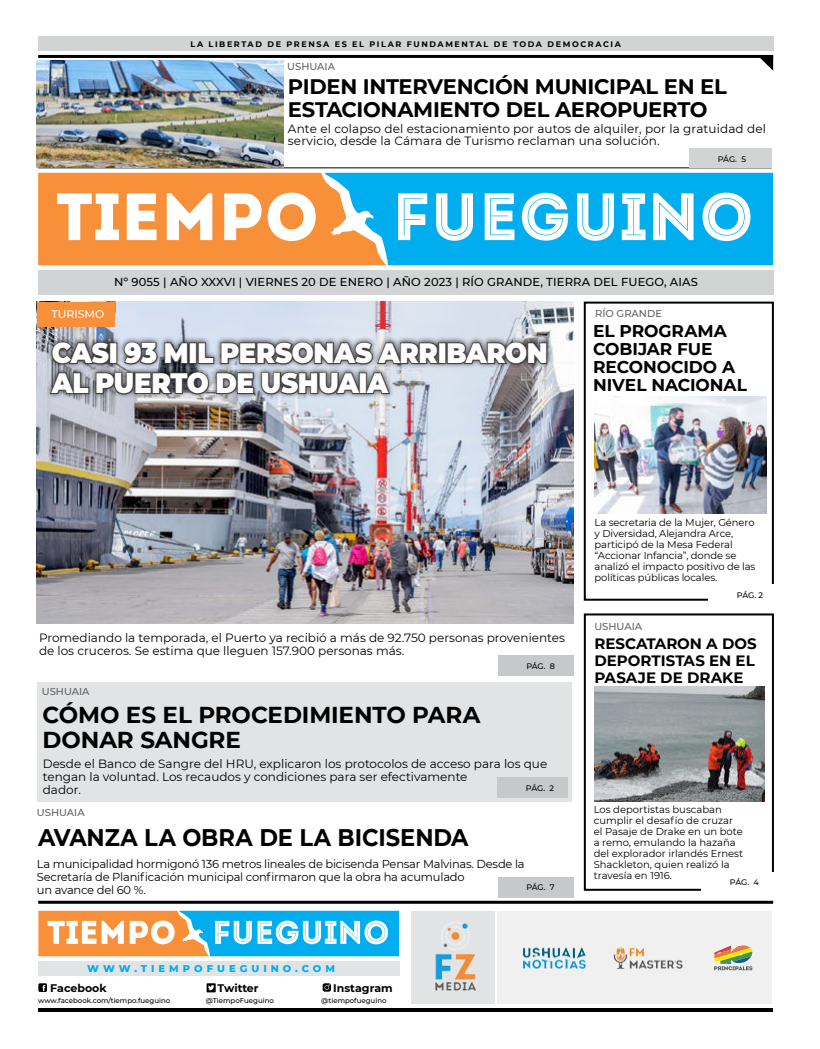
<style>
.page{position:relative;width:820px;height:1049px;background:#fff}
.page>*{position:absolute;margin:0;border:0;box-sizing:border-box;transform-origin:0 0}
.t1{font:900 28px/30px "Montserrat";letter-spacing:-.015em;color:#fff;scale:.93 1}
.t2{font:700 24px "Montserrat";letter-spacing:-.005em;color:#000;scale:.94 1}
.t3{font:700 23px/25px "Montserrat";letter-spacing:-.005em;color:#000}
.t4{font:700 21px/23px "Montserrat";letter-spacing:-.015em;color:#000}
.t5{font:700 17px/18px "Montserrat";letter-spacing:-.005em;color:#000}
.t6{font:700 15px/17px "Montserrat";color:#000}
.t7{font:12px/13px "Montserrat";color:#000}
.t8{font:11.5px/13px "Montserrat";letter-spacing:-.02em;color:#000}
.t9{font:500 11.5px "Montserrat";letter-spacing:.01em;color:#000}
.t10{font:700 11px "Montserrat";color:#000}
.t11{font:500 11px "Montserrat";color:#fff}
.t12{font:10px/11px "Montserrat";letter-spacing:-.01em;color:#000}
.t13{font:500 10px "Montserrat";color:#616161}
.t14{font:800 10px "Montserrat";letter-spacing:.4em;color:#00aeef}
.t15{font:700 8px "Montserrat";letter-spacing:.2em;color:#000}
.t16{font:500 8px "Montserrat";letter-spacing:-.025em;color:#000}
.t17{font:500 7px "Montserrat";color:#000}
</style>
<div class="page">
<img style="left:36px;top:302px;width:537px;height:321px">
<div style="left:583px;top:613px;width:190px;height:278px;border:2px solid #000"></div>
<div style="left:583px;top:302px;width:190px;height:299px;border:2px solid #000"></div>
<div style="left:37px;top:302px;width:78px;height:25px;background:#f79039"></div>
<div style="left:37px;top:682px;width:534px;height:119px;background:#e2e3e4"></div>
<hr style="left:38px;top:55px;width:734px;height:3px;background:#000">
<svg style="left:757px;top:57px;width:15px;height:13px"></svg>
<div style="left:38px;top:270px;width:734px;height:25px;background:#d1d3d4"></div>
<div style="left:701px;top:872px;width:72px;height:20px;background:#fff"></div>
<div style="left:38px;top:37px;width:734px;height:14px;background:#d1d3d4"></div>
<svg style="left:38px;top:173px;width:286px;height:92px"></svg>
<svg style="left:324px;top:173px;width:448px;height:92px;fill:#00aeef"></svg>
<div style="left:497px;top:656px;width:76px;height:20px;background:#c7c8ca"></div>
<div style="left:497px;top:777px;width:70px;height:20px;background:#c7c8ca"></div>
<hr style="left:38px;top:901px;width:734px;height:3px;background:#000">
<div style="left:708px;top:584px;width:65px;height:20px;background:#fff"></div>
<hr style="left:38px;top:1008px;width:734px;height:4px;background:#000">
<hr style="left:38px;top:167px;width:733px;height:1px;background:#000">
<div style="left:410px;top:911px;width:84px;height:92px;background:#e2e3e4"></div>
<div style="left:497px;top:911px;width:274px;height:92px;background:#f0f0f1"></div>
<div style="left:38px;top:961px;width:361px;height:15px;background:#e2e3e4"></div>
<svg style="left:38px;top:911px;width:361px;height:45px"></svg>
<svg style="left:38px;top:983px;width:9px;height:9px"></svg>
<svg style="left:206px;top:983px;width:10px;height:9px"></svg>
<svg style="left:322px;top:983px;width:8px;height:9px"></svg>
<img style="left:435px;top:923px;width:41px;height:68px">
<img style="left:523px;top:947px;width:63px;height:22px">
<img style="left:613px;top:947px;width:70px;height:22px">
<svg style="left:714px;top:945px;width:38px;height:26px"></svg>
<div style="left:689px;top:148px;width:82px;height:20px;background:#d1d3d4"></div>
<div style="left:45px;top:337px;width:507px;height:62px;background:#000;opacity:.75"></div>
<svg style="left:48px;top:341px;width:500px;height:55px;background:#74757a"></svg>
<div style="left:497px;top:877px;width:76px;height:20px;background:#c7c8ca"></div>
<img style="left:37px;top:60px;width:246px;height:107px">
<img style="left:594px;top:687px;width:170px;height:115px">
<img style="left:594px;top:397px;width:171px;height:116px">
<p class="t15" style="left:190px;top:40px;width:431px">LA LIBERTAD DE PRENSA ES EL PILAR FUNDAMENTAL DE TODA DEMOCRACIA</p>
<p class="t13" style="left:287px;top:61px;width:49px">USHUAIA</p>
<h3 class="t4" style="left:288px;top:75px;width:440px">PIDEN INTERVENCIÓN MUNICIPAL EN EL<br>ESTACIONAMIENTO DEL AEROPUERTO</h3>
<p class="t7" style="left:288px;top:123px;width:479px;line-height:12px">Ante el colapso del estacionamiento por autos de alquiler, por la gratuidad del servicio, desde la Cámara de Turismo reclaman una solución.</p>
<p class="t16" style="left:717px;top:154px;width:30px">PÁG. 5</p>
<p class="t11" style="left:51px;top:308px;width:54px">TURISMO</p>
<p class="t9" style="left:114px;top:276px;width:585px">Nº 9055 | AÑO XXXVI | VIERNES 20 DE ENERO | AÑO 2023 | RÍO GRANDE, TIERRA DEL FUEGO, AIAS</p>
<p class="t13" style="left:595px;top:308px;width:68px">RÍO GRANDE</p>
<h1 class="t1" style="left:52px;top:338px;width:534px">CASI 93 MIL PERSONAS ARRIBARON<br>AL PUERTO DE USHUAIA</h1>
<h3 class="t5" style="left:592px;top:322px;width:155px">EL PROGRAMA<br>COBIJAR FUE<br>RECONOCIDO A<br>NIVEL NACIONAL</h3>
<p class="t7" style="left:39px;top:632px;width:527px">Promediando la temporada, el Puerto ya recibió a más de 92.750 personas provenientes de los cruceros. Se estima que lleguen 157.900 personas más.</p>
<p class="t13" style="left:42px;top:686px;width:49px">USHUAIA</p>
<h3 class="t3" style="left:43px;top:702px;width:439px">CÓMO ES EL PROCEDIMIENTO PARA<br>DONAR SANGRE</h3>
<p class="t16" style="left:526px;top:662px;width:30px">PÁG. 8</p>
<p class="t7" style="left:43px;top:758px;width:506px">Desde el Banco de Sangre del HRU, explicaron los protocolos de acceso para los que tengan la voluntad. Los recaudos y condiciones para ser efectivamente<br>dador.</p>
<h2 class="t2" style="left:38px;top:824px;width:459px">AVANZA LA OBRA DE LA BICISENDA</h2>
<p class="t16" style="left:525px;top:783px;width:30px">PÁG. 2</p>
<p class="t13" style="left:37px;top:807px;width:49px">USHUAIA</p>
<p class="t8" style="left:37px;top:858px;width:489px">La municipalidad hormigonó 136 metros lineales de bicisenda Pensar Malvinas. Desde la<br>Secretaría de Planificación municipal confirmaron que la obra ha acumulado<br>un avance del 60 %.</p>
<p class="t16" style="left:526px;top:883px;width:30px">PÁG. 7</p>
<p class="t14" style="left:87px;top:962px;width:249px">WWW.TIEMPOFUEGUINO.COM</p>
<p class="t10" style="left:50px;top:981px;width:58px">Facebook</p>
<p class="t17" style="left:38px;top:996px;width:134px">www.facebook.com/tiempo.fueguino</p>
<p class="t10" style="left:217px;top:981px;width:42px">Twitter</p>
<p class="t17" style="left:206px;top:996px;width:70px">@TiempoFueguino</p>
<p class="t10" style="left:333px;top:981px;width:61px">Instagram</p>
<p class="t17" style="left:321px;top:996px;width:67px">@tiempofueguino</p>
<p class="t12" style="left:594px;top:518px;width:162px">La secretaria de la Mujer, Género y Diversidad, Alejandra Arce, participó de la Mesa Federal “Accionar Infancia”, donde se analizó el impacto positivo de las políticas públicas locales.</p>
<p class="t13" style="left:594px;top:621px;width:49px">USHUAIA</p>
<p class="t16" style="left:736px;top:591px;width:28px">PÁG. 2</p>
<p class="t6" style="left:594px;top:635px;width:164px">RESCATARON A DOS<br>DEPORTISTAS EN EL<br>PASAJE DE DRAKE</p>
<p class="t12" style="left:593px;top:805px;width:151px">Los deportistas buscaban cumplir el desafío de cruzar el Pasaje de Drake en un bote a remo, emulando la hazaña del explorador irlandés Ernest<br>Shackleton, quien realizó la travesía en 1916.</p>
<p class="t16" style="left:729px;top:878px;width:30px">PÁG. 4</p>
</div>
